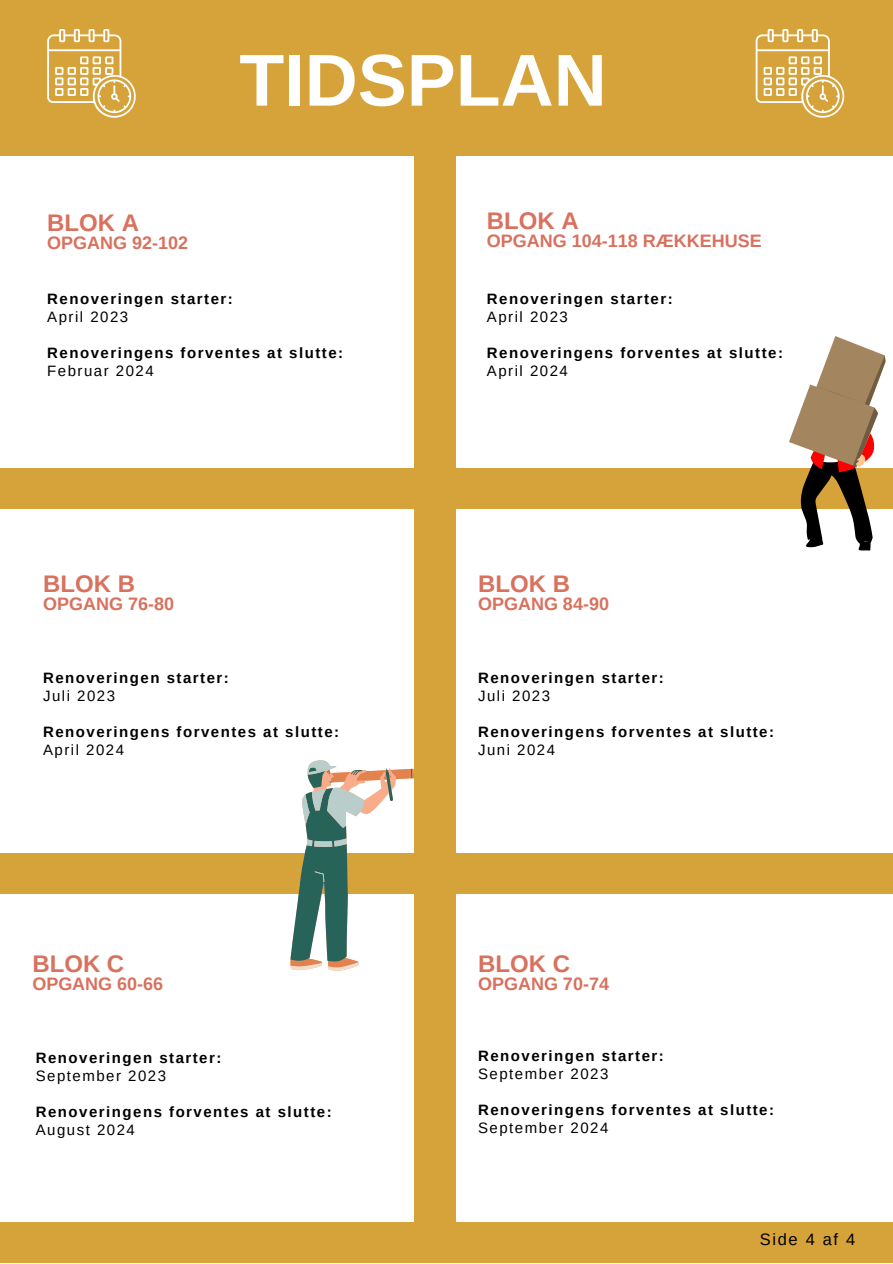
<style>
.page{position:relative;width:893px;height:1264px;background:#fff}
.page>*{position:absolute;margin:0;border:0;box-sizing:border-box;transform-origin:0 0}
.t1{font:700 73.5px "Arimo";color:#fff}
.t2{font:700 24px "Arimo";color:#d8715e}
.t3{font:700 18px "Arimo";color:#d8715e}
.t4{font:16.5px "Arimo";letter-spacing:.1em;color:#000}
.t5{font:700 15px "Arimo";letter-spacing:.1em;color:#000}
.t6{font:15px "Arimo";letter-spacing:.1em;color:#000}
</style>
<div class="page">
<div style="left:0;top:0;width:892px;height:156px;background:#d6a33a"></div>
<div style="left:414px;top:17px;width:41px;height:1245px;background:#d6a33a"></div>
<div style="left:0;top:468px;width:892px;height:41px;background:#d6a33a"></div>
<div style="left:0;top:853px;width:892px;height:41px;background:#d6a33a"></div>
<div style="left:0;top:1221px;width:892px;height:41px;background:#d6a33a"></div>
<svg style="left:47px;top:29px;width:89px;height:89px"></svg>
<svg style="left:755px;top:29px;width:89px;height:89px"></svg>
<svg style="left:290px;top:760px;width:124px;height:210px"></svg>
<svg style="left:789px;top:336px;width:96px;height:214px"></svg>
<p class="t2" style="left:47px;top:209px;width:93px">BLOK A</p>
<p class="t3" style="left:47px;top:233px;width:142px">OPGANG 92-102</p>
<p class="t1" style="left:239px;top:39px;width:369px">TIDSPLAN</p>
<p class="t2" style="left:487px;top:207px;width:93px">BLOK A</p>
<p class="t3" style="left:487px;top:230px;width:276px">OPGANG 104-118 RÆKKEHUSE</p>
<p class="t5" style="left:47px;top:291px;width:187px">Renoveringen starter:</p>
<p class="t6" style="left:47px;top:309px;width:82px">April 2023</p>
<p class="t5" style="left:47px;top:345px;width:297px">Renoveringens forventes at slutte:</p>
<p class="t6" style="left:47px;top:363px;width:108px">Februar 2024</p>
<p class="t2" style="left:43px;top:570px;width:93px">BLOK B</p>
<p class="t3" style="left:43px;top:593px;width:132px">OPGANG 76-80</p>
<p class="t5" style="left:43px;top:669px;width:187px">Renoveringen starter:</p>
<p class="t6" style="left:43px;top:687px;width:73px">Juli 2023</p>
<p class="t5" style="left:43px;top:723px;width:297px">Renoveringens forventes at slutte:</p>
<p class="t6" style="left:43px;top:741px;width:82px">April 2024</p>
<p class="t2" style="left:32px;top:950px;width:93px">BLOK C</p>
<p class="t3" style="left:32px;top:973px;width:132px">OPGANG 60-66</p>
<p class="t5" style="left:36px;top:1049px;width:187px">Renoveringen starter:</p>
<p class="t6" style="left:36px;top:1067px;width:132px">September 2023</p>
<p class="t5" style="left:36px;top:1103px;width:297px">Renoveringens forventes at slutte:</p>
<p class="t6" style="left:36px;top:1121px;width:101px">August 2024</p>
<p class="t5" style="left:487px;top:291px;width:187px">Renoveringen starter:</p>
<p class="t6" style="left:487px;top:309px;width:82px">April 2023</p>
<p class="t5" style="left:487px;top:345px;width:297px">Renoveringens forventes at slutte:</p>
<p class="t6" style="left:487px;top:363px;width:82px">April 2024</p>
<p class="t2" style="left:478px;top:570px;width:93px">BLOK B</p>
<p class="t3" style="left:478px;top:593px;width:132px">OPGANG 84-90</p>
<p class="t5" style="left:478px;top:669px;width:187px">Renoveringen starter:</p>
<p class="t6" style="left:478px;top:687px;width:73px">Juli 2023</p>
<p class="t5" style="left:478px;top:723px;width:297px">Renoveringens forventes at slutte:</p>
<p class="t6" style="left:478px;top:741px;width:78px">Juni 2024</p>
<p class="t2" style="left:478px;top:950px;width:93px">BLOK C</p>
<p class="t3" style="left:478px;top:973px;width:132px">OPGANG 70-74</p>
<p class="t5" style="left:478px;top:1047px;width:187px">Renoveringen starter:</p>
<p class="t6" style="left:478px;top:1065px;width:132px">September 2023</p>
<p class="t5" style="left:478px;top:1101px;width:297px">Renoveringens forventes at slutte:</p>
<p class="t6" style="left:478px;top:1119px;width:132px">September 2024</p>
<p class="t4" style="left:759px;top:1230px;width:97px">Side 4 af 4</p>
</div>
